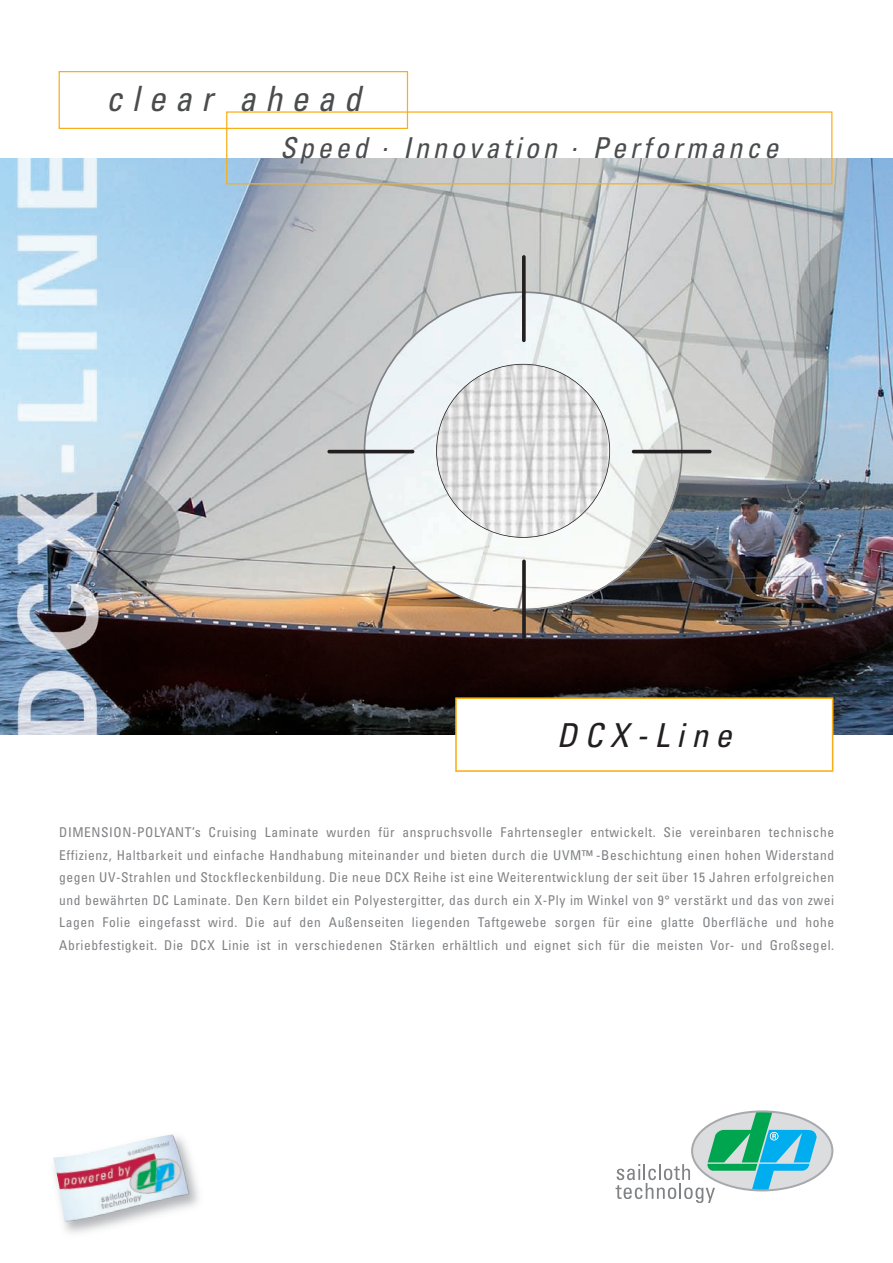
<style>
.page{position:relative;width:893px;height:1263px;background:#fff}
.page>*{position:absolute;margin:0;border:0;box-sizing:border-box;transform-origin:0 0}
.t1{font:italic condensed 34.8px "Univers";letter-spacing:.265em;color:#4b4c4d}
.t2{font:italic condensed 33px "Univers";letter-spacing:.22em;color:#231f20}
.t3{font:italic condensed 28.8px "Univers";letter-spacing:.135em;color:#4b4c4d}
.t4{font:condensed 13.5px/22.5px "Univers";letter-spacing:.045em;color:#808285;text-align:justify}
</style>
<div class="page">
<img style="left:0;top:159px;width:893px;height:576px">
<div style="left:457px;top:699px;width:375px;height:71px;background:#fff"></div>
<div style="left:455px;top:697px;width:378px;height:75px;border:2px solid #faaf18"></div>
<svg style="left:364px;top:291px;width:319px;height:319px"></svg>
<img style="left:436px;top:364px;width:174px;height:173px;border-radius:87px">
<hr style="left:327px;top:450px;width:87px;height:3px;background:#231f20;border-radius:2px">
<svg style="left:522px;top:255px;width:4px;height:87px"></svg>
<svg style="left:522px;top:560px;width:4px;height:79px"></svg>
<hr style="left:632px;top:450px;width:80px;height:3px;background:#231f20;border-radius:2px">
<div style="left:226px;top:111px;width:606px;height:73px;border:1px solid #faaf18"></div>
<div style="left:59px;top:71px;width:349px;height:58px;border:1px solid #faaf18"></div>
<div style="left:692px;top:1111px;width:140px;height:79px;background:#dcdddf;border-radius:50%"></div>
<svg style="left:616px;top:1113px;width:201px;height:90px"></svg>
<div style="left:691px;top:1110px;width:142px;height:81px;border:2px solid #a8a9ad;border-radius:50%"></div>
<img style="left:63px;top:1134px;width:136px;height:99px">
<img style="left:53px;top:1135px;width:117px;height:86px">
<h1 class="t1" style="left:106px;top:86px;width:257px">clear ahead</h1>
<h3 class="t3" style="left:280px;top:138px;width:500px">Speed . Innovation . Performance</h3>
<h2 class="t2" style="left:557px;top:723px;width:177px">DCX-Line</h2>
<p class="t4" style="left:59px;top:822px;width:777px">DIMENSION-POLYANT’s Cruising Laminate wurden für anspruchsvolle Fahrtensegler entwickelt. Sie vereinbaren technische Effizienz, Haltbarkeit und einfache Handhabung miteinander und bieten durch die UVM™ -Beschichtung einen hohen Widerstand gegen UV-Strahlen und Stockfleckenbildung. Die neue DCX Reihe ist eine Weiterentwicklung der seit über 15 Jahren erfolgreichen und bewährten DC Laminate. Den Kern bildet ein Polyestergitter, das durch ein X-Ply im Winkel von 9° verstärkt und das von zwei Lagen Folie eingefasst wird. Die auf den Außenseiten liegenden Taftgewebe sorgen für eine glatte Oberfläche und hohe Abriebfestigkeit. Die DCX Linie ist in verschiedenen Stärken erhältlich und eignet sich für die meisten Vor- und Großsegel.</p>
</div>
